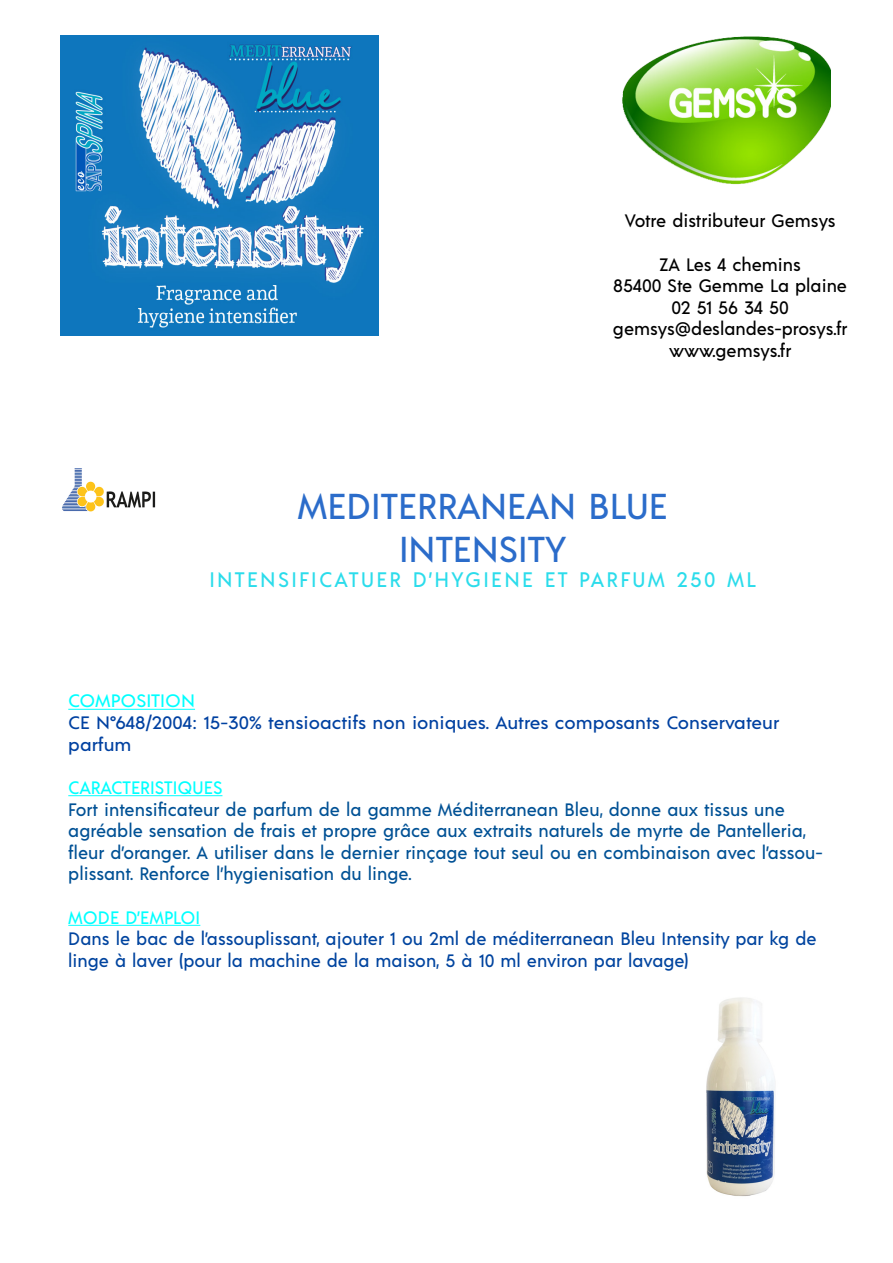
<style>
.page{position:relative;width:893px;height:1263px;background:#fff}
.page>*{position:absolute;margin:0;border:0;box-sizing:border-box;transform-origin:0 0}
.t1{font:500 36px "Acre";color:#2b6cca}
.t2{font:500 21px "Acre";letter-spacing:.11em;color:#2bdceb}
.t3{font:500 18px/21.6px "Acre";color:#005195}
.t4{font:500 18px/21.6px "Acre";color:#00449f}
.t5{font:500 18px/21.6px "Acre";color:#000;text-align:center}
.t6{font:500 18px "Acre";color:#0041a1;scale:1.05 1}
.t7{font:500 18px "Acre";color:#0ff}
.t8{font:500 18px "Acre";color:#0ff;scale:1.05 1}
</style>
<div class="page">
<img style="left:622px;top:36px;width:209px;height:149px">
<hr style="left:68px;top:709px;width:127px;height:1px;background:#0ff">
<hr style="left:68px;top:795px;width:154px;height:1px;background:#0ff">
<hr style="left:68px;top:925px;width:132px;height:1px;background:#0ff">
<img style="left:62px;top:468px;width:94px;height:44px">
<img style="left:60px;top:36px;width:319px;height:299px">
<img style="left:706px;top:997px;width:69px;height:199px">
<p class="t5" style="left:625px;top:209px;width:212px">Votre distributeur Gemsys</p>
<p class="t5" style="left:613px;top:252px;width:235px">ZA Les 4 chemins<br>85400 Ste Gemme La plaine<br>02 51 56 34 50</p>
<p class="t5" style="left:613px;top:317px;width:236px">gemsys@deslandes-prosys.fr</p>
<p class="t5" style="left:669px;top:339px;width:124px">www.gemsys.fr</p>
<p class="t1" style="left:297px;top:481px;width:372px">MEDITERRANEAN BLUE</p>
<p class="t1" style="left:399px;top:524px;width:169px">INTENSITY</p>
<p class="t2" style="left:209px;top:565px;width:548px">INTENSIFICATUER D’HYGIENE ET PARFUM 250 ML</p>
<p class="t8" style="left:68px;top:689px;width:122px">COMPOSITION</p>
<p class="t6" style="left:68px;top:710px;width:679px">CE N°648/2004: 15-30% tensioactifs non ioniques. Autres composants Conservateur</p>
<p class="t6" style="left:68px;top:732px;width:62px">parfum</p>
<p class="t7" style="left:68px;top:775px;width:156px">CARACTERISTIQUES</p>
<p class="t3" style="left:68px;top:797px;width:756px">Fort intensificateur de parfum de la gamme Méditerranean Bleu, donne aux tissus une agréable sensation de frais et propre grâce aux extraits naturels de myrte de Pantelleria, fleur d’oranger. A utiliser dans le dernier rinçage tout seul ou en combinaison avec l’assou&shy;plissant. Renforce l’hygienisation du linge.</p>
<p class="t7" style="left:68px;top:905px;width:134px">MODE D’EMPLOI</p>
<p class="t4" style="left:68px;top:927px;width:750px">Dans le bac de l’assouplissant, ajouter 1 ou 2ml de méditerranean Bleu Intensity par kg de linge à laver (pour la machine de la maison, 5 à 10 ml environ par lavage)</p>
</div>
